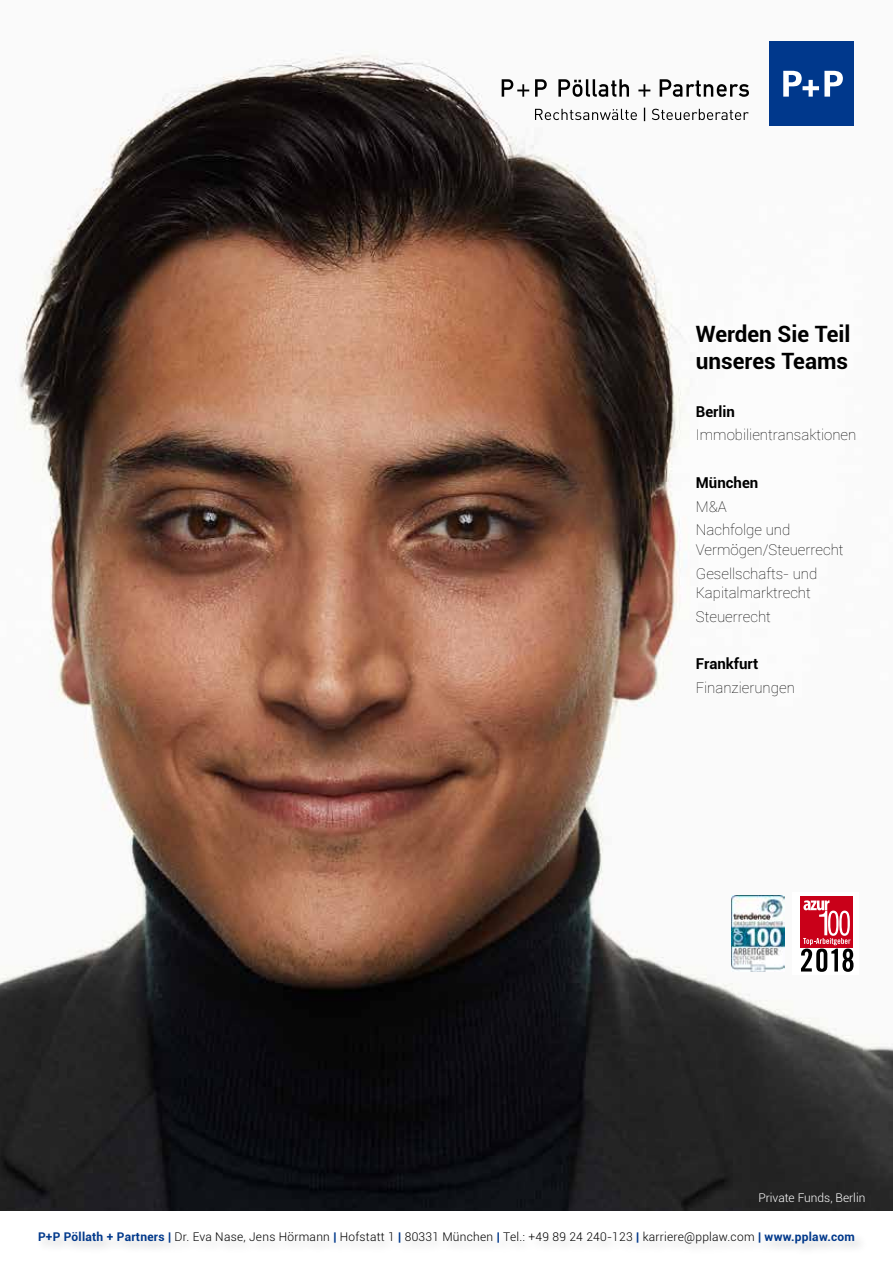
<style>
.page{position:relative;width:893px;height:1263px;background:#fff}
.page>*{position:absolute;margin:0;border:0;box-sizing:border-box;transform-origin:0 0}
.t1{font:700 22.5px/27px "Roboto";color:#000}
.t2{font:100 15px/23.7px "Roboto";color:#000}
.t3{font:700 15px "Roboto";color:#000}
.t4{font:300 12px "Roboto";letter-spacing:.02em;color:#000}
.t5{font:300 12px "Roboto";color:#fff}
.s1{font-weight:700;color:#00388b}
.s2{font-weight:900;color:#00388b}
</style>
<div class="page">
<img style="left:0;top:41px;width:893px;height:1170px">
<div style="left:770px;top:42px;width:84px;height:84px;background:#00388c"></div>
<svg style="left:783px;top:71px;width:60px;height:26px"></svg>
<svg style="left:535px;top:108px;width:214px;height:13px"></svg>
<svg style="left:502px;top:79px;width:247px;height:18px"></svg>
<div style="left:792px;top:892px;width:67px;height:83px;background:#fff"></div>
<div style="left:801px;top:896px;width:52px;height:52px;background:#c90019"></div>
<svg style="left:801px;top:900px;width:52px;height:72px"></svg>
<img style="left:731px;top:895px;width:54px;height:77px">
<h1 class="t1" style="left:696px;top:320px;width:156px">Werden Sie Teil unseres Teams</h1>
<p class="t3" style="left:696px;top:401px;width:41px">Berlin</p>
<p class="t2" style="left:696px;top:423px;width:162px">Immobilientransaktionen</p>
<p class="t3" style="left:696px;top:472px;width:64px">München</p>
<p class="t2" style="left:696px;top:494px;width:96px">M&amp;A<br>Nachfolge und</p>
<p class="t2" style="left:696px;top:537px;width:149px">Vermögen/Steuerrecht<br>Gesellschafts- und</p>
<p class="t2" style="left:696px;top:580px;width:116px">Kapitalmarktrecht<br>Steuerrecht</p>
<p class="t3" style="left:696px;top:653px;width:64px">Frankfurt</p>
<p class="t2" style="left:696px;top:675px;width:100px">Finanzierungen</p>
<p class="t5" style="left:758px;top:1189px;width:109px">Private Funds, Berlin</p>
<p class="t4" style="left:38px;top:1228px;width:818px"><span class="s1">P+P Pöllath + Partners</span> <span class="s2">|</span> Dr. Eva Nase, Jens Hörmann <span class="s2">|</span> Hofstatt 1 <span class="s2">|</span> 80331 München <span class="s2">|</span> Tel.: +49 89 24 240-123 <span class="s2">|</span> karriere@pplaw.com <span class="s2">|</span> <span class="s1">www.pplaw.com</span></p>
</div>
